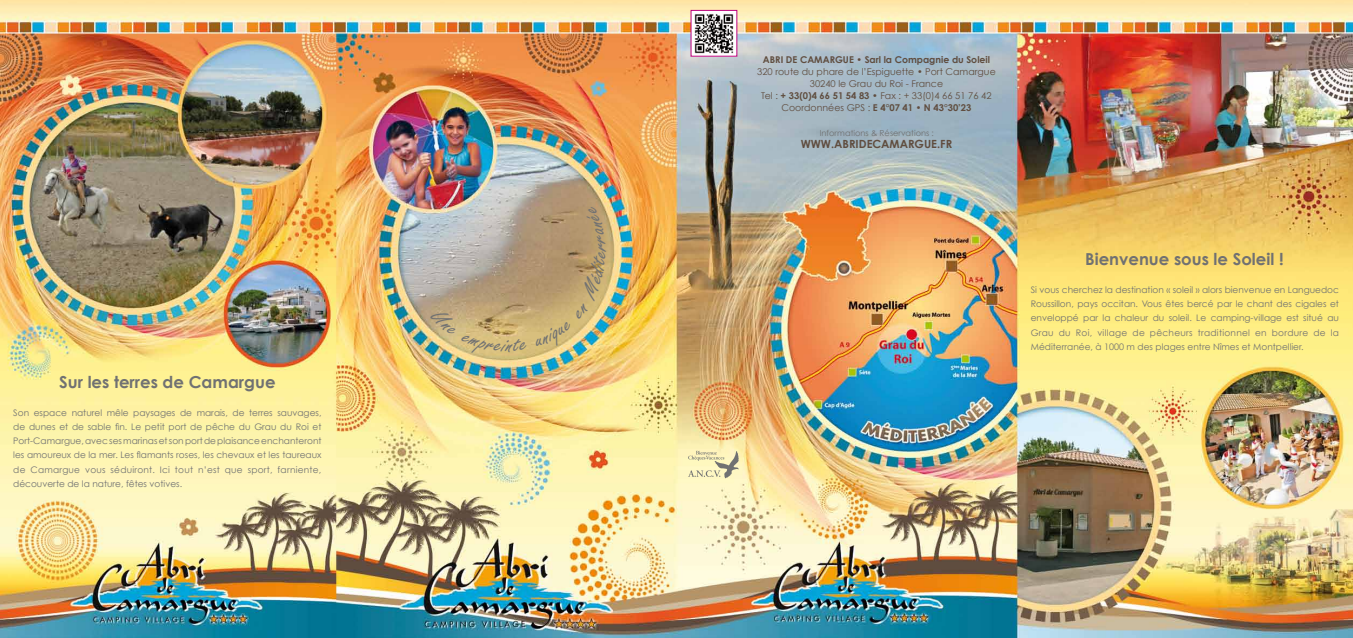
<style>
.page{position:relative;width:1353px;height:638px;background:#fff}
.page>*{position:absolute;margin:0;border:0;box-sizing:border-box;transform-origin:0 0}
.t1{font:700 16.5px "Century Gothic";color:#707172}
.t2{font:700 11.25px "Century Gothic";color:#604d3f}
.t3{font:9.38px/12px "Century Gothic";color:#604d3f;text-align:center}
.t4{font:700 9.38px "Century Gothic";color:#604d3f}
.t5{font:9px/14.2px "Century Gothic";color:#707172;text-align:justify}
.t6{font:8.25px "Century Gothic";color:#707172}
.s1{font-weight:700}
</style>
<div class="page">
<img style="left:0;top:0;width:1352px;height:638px">
<img style="left:692px;top:12px;width:43px;height:43px">
<svg style="left:688px;top:451px;width:51px;height:27px"></svg>
<svg style="left:430px;top:307px;width:96px;height:48px;background:#cab57e"></svg>
<svg style="left:534px;top:206px;width:72px;height:141px;background:#bba474"></svg>
<h1 class="t1" style="left:59px;top:371px;width:218px">Sur les terres de Camargue</h1>
<p class="t5" style="left:13px;top:405px;width:310px">Son espace naturel mêle paysages de marais, de terres sauvages, de dunes et de sable fin. Le petit port de pêche du Grau du Roi et Port-Camargue, avec ses marinas et son port de plaisance enchanteront les amoureux de la mer. Les flamants roses, les chevaux et les taureaux de Camargue vous séduiront. Ici tout n’est que sport, farniente, découverte de la nature, fêtes votives.</p>
<p class="t4" style="left:762px;top:54px;width:229px">ABRI DE CAMARGUE • Sarl la Compagnie du Soleil</p>
<p class="t3" style="left:757px;top:65px;width:240px">320 route du phare de l’Espiguette • Port Camargue 30240 le Grau du Roi - France<br>Tel : <span class="s1">+ 33(0)4 66 51 54 83</span> • Fax : + 33(0)4 66 51 76 42<br>Coordonnées GPS : <span class="s1">E 4°07 41 • N 43°30’23</span></p>
<p class="t2" style="left:800px;top:137px;width:42px">www.abridecamargue</p>
<p class="t2" style="left:937px;top:137px;width:14px">.fr</p>
<p class="t6" style="left:819px;top:128px;width:116px">Informations &amp; Réservations :</p>
<h1 class="t1" style="left:1084px;top:249px;width:200px">Bienvenue sous le Soleil !</h1>
<p class="t5" style="left:1030px;top:282px;width:310px">Si vous cherchez la destination « soleil » alors bienvenue en Languedoc Roussillon, pays occitan. Vous êtes bercé par le chant des cigales et enveloppé par la chaleur du soleil. Le camping-village est situé au Grau du Roi, village de pêcheurs traditionnel en bordure de la Méditerranée, à 1000 m des plages entre Nîmes et Montpellier.</p>
</div>
